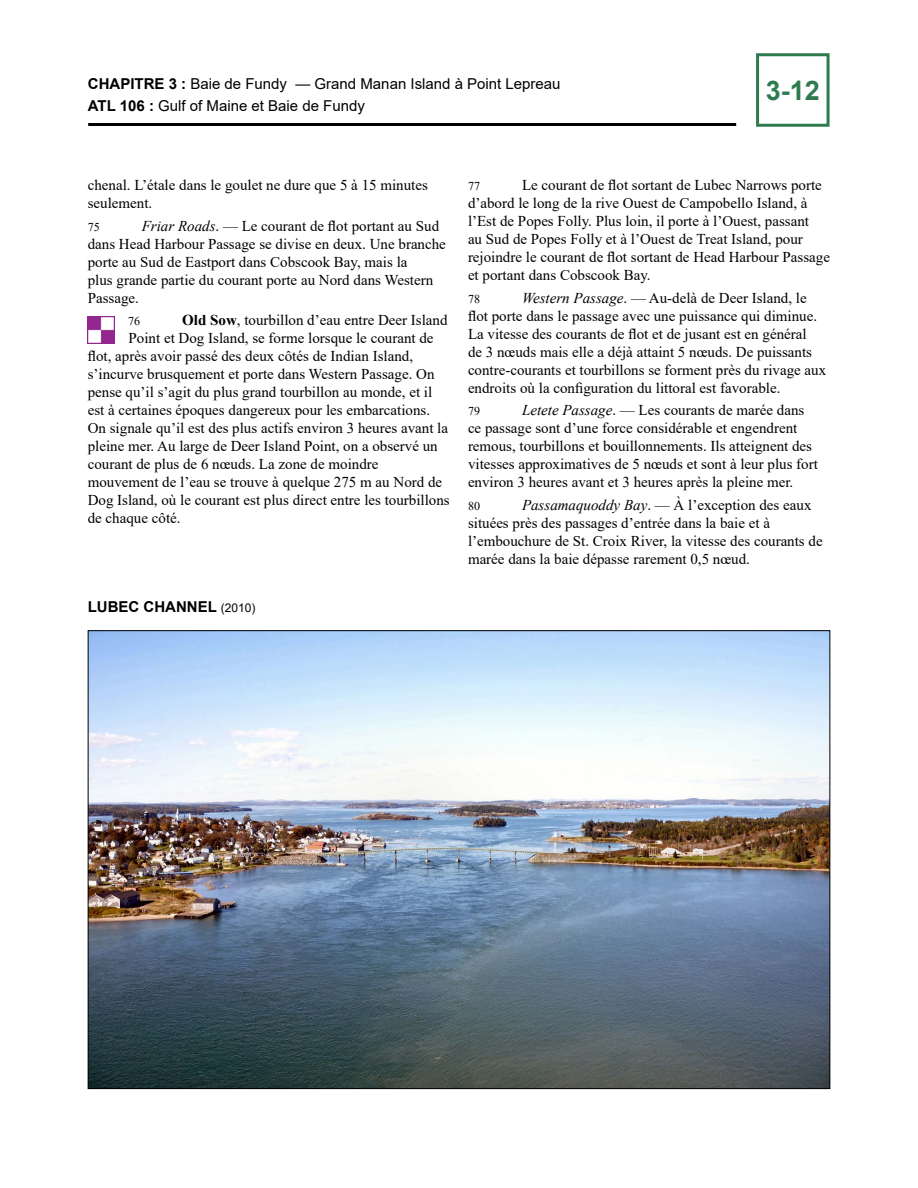
<style>
.page{position:relative;width:918px;height:1188px;background:#fff}
.page>*{position:absolute;margin:0;border:0;box-sizing:border-box;transform-origin:0 0}
.t1{font:700 27px "Arial";color:#2d7b4f}
.Para_1_Nested{font:15px/18px "Times New Roman";color:#000}
.Para_1_Nested_1_picto{font:15px "Times New Roman";color:#000}
.t2{font:15px/21.6px "Arial";color:#000}
.t3{font:700 15px "Arial";color:#000}
.Para_1_Nested-2{font:12px "Times New Roman";color:#000}
.Para_1_Nested_1_picto-2{font:12px "Times New Roman";color:#000}
.s1{font-weight:700}
.s2{font-style:italic}
.s3{font-weight:400;font-size:12px}
</style>
<div class="page">
<hr style="left:88px;top:123px;width:648px;height:3px;background:#000">
<div style="left:756px;top:53px;width:74px;height:74px;border:3px solid #2d7b4f"></div>
<img style="left:88px;top:316px;width:27px;height:27px">
<img style="left:90px;top:632px;width:738px;height:455px">
<p class="t2" style="left:88px;top:73px;width:474px"><span class="s1">CHAPITRE 3 :</span> Baie de Fundy — Grand Manan Island à Point Lepreau<br><span class="s1">ATL 106 :</span> Gulf of Maine et Baie de Fundy</p>
<h1 class="t1" style="left:766px;top:71px;width:56px">3-12</h1>
<p class="Para_1_Nested" style="left:88px;top:176px;width:342px">chenal. L’étale dans le goulet ne dure que 5 à 15 minutes seulement.</p>
<p class="Para_1_Nested-2" style="left:88px;top:218px;width:13px">75</p>
<p class="Para_1_Nested" style="left:88px;top:216px;width:360px;text-indent:54px"><span class="s2">Friar Roads</span>. — Le courant de flot portant au Sud dans Head Harbour Passage se divise en deux. Une branche porte au Sud de Eastport dans Cobscook Bay, mais la<br>plus grande partie du courant porte au Nord dans Western Passage.</p>
<p class="Para_1_Nested_1_picto-2" style="left:128px;top:313px;width:13px">76</p>
<p class="Para_1_Nested_1_picto" style="left:182px;top:310px;width:267px"><span class="s1">Old Sow</span>, tourbillon d’eau entre Deer Island</p>
<p class="Para_1_Nested_1_picto" style="left:129px;top:328px;width:306px">Point et Dog Island, se forme lorsque le courant de</p>
<p class="Para_1_Nested_1_picto" style="left:88px;top:346px;width:327px">flot, après avoir passé des deux côtés de Indian Island,</p>
<p class="Para_1_Nested_1_picto" style="left:88px;top:364px;width:348px">s’incurve brusquement et porte dans Western Passage. On</p>
<p class="Para_1_Nested_1_picto" style="left:88px;top:382px;width:346px">pense qu’il s’agit du plus grand tourbillon au monde, et il</p>
<p class="Para_1_Nested_1_picto" style="left:88px;top:400px;width:344px">est à certaines époques dangereux pour les embarcations.</p>
<p class="Para_1_Nested_1_picto" style="left:88px;top:418px;width:362px">On signale qu’il est des plus actifs environ 3 heures avant la</p>
<p class="Para_1_Nested_1_picto" style="left:88px;top:436px;width:352px">pleine mer. Au large de Deer Island Point, on a observé un</p>
<p class="Para_1_Nested_1_picto" style="left:88px;top:454px;width:292px">courant de plus de 6 nœuds. La zone de moindre</p>
<p class="Para_1_Nested_1_picto" style="left:88px;top:472px;width:356px">mouvement de l’eau se trouve à quelque 275 m au Nord de</p>
<p class="Para_1_Nested_1_picto" style="left:88px;top:490px;width:364px">Dog Island, où le courant est plus direct entre les tourbillons</p>
<p class="Para_1_Nested_1_picto" style="left:88px;top:508px;width:94px">de chaque côté.</p>
<p class="t3" style="left:88px;top:596px;width:169px">LUBEC CHANNEL <span class="s3">(2010)</span></p>
<p class="Para_1_Nested" style="left:468px;top:176px;width:363px;text-indent:54px">Le courant de flot sortant de Lubec Narrows porte d’abord le long de la rive Ouest de Campobello Island, à l’Est de Popes Folly. Plus loin, il porte à l’Ouest, passant<br>au Sud de Popes Folly et à l’Ouest de Treat Island, pour rejoindre le courant de flot sortant de Head Harbour Passage et portant dans Cobscook Bay.</p>
<p class="Para_1_Nested-2" style="left:468px;top:290px;width:13px">78</p>
<p class="Para_1_Nested-2" style="left:468px;top:178px;width:13px">77</p>
<p class="Para_1_Nested" style="left:468px;top:288px;width:360px;text-indent:54px"><span class="s2">Western Passage</span>. — Au-delà de Deer Island, le flot porte dans le passage avec une puissance qui diminue.<br>La vitesse des courants de flot et de jusant est en général<br>de 3 nœuds mais elle a déjà attaint 5 nœuds. De puissants contre-courants et tourbillons se forment près du rivage aux endroits où la configuration du littoral est favorable.</p>
<p class="Para_1_Nested-2" style="left:468px;top:403px;width:13px">79</p>
<p class="Para_1_Nested" style="left:468px;top:401px;width:351px;text-indent:54px"><span class="s2">Letete Passage</span>. — Les courants de marée dans ce passage sont d’une force considérable et engendrent remous, tourbillons et bouillonnements. Ils atteignent des vitesses approximatives de 5 nœuds et sont à leur plus fort environ 3 heures avant et 3 heures après la pleine mer.</p>
<p class="Para_1_Nested-2" style="left:468px;top:497px;width:13px">80</p>
<p class="Para_1_Nested" style="left:468px;top:495px;width:356px;text-indent:54px"><span class="s2">Passamaquoddy Bay</span>. — À l’exception des eaux situées près des passages d’entrée dans la baie et à l’embouchure de St. Croix River, la vitesse des courants de marée dans la baie dépasse rarement 0,5 nœud.</p>
</div>
